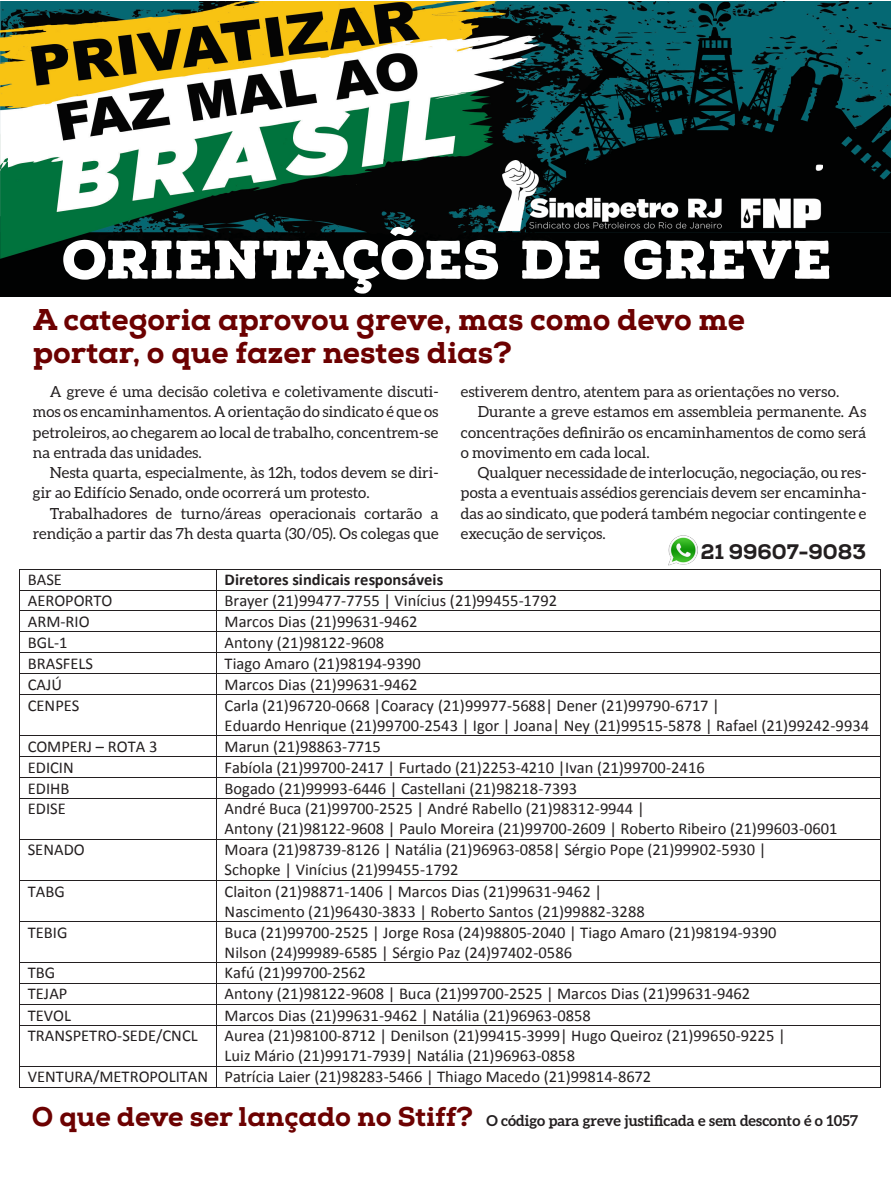
<style>
.page{position:relative;width:893px;height:1191px;background:#fff}
.page>*{position:absolute;margin:0;border:0;box-sizing:border-box;transform-origin:0 0}
.t1{font:900 52.5px "Nexa Rust Slab";letter-spacing:-.01em;color:#fff}
.t2{font:800 30px "Nexa Slab";color:#6c0101}
.t3{font:800 27px "Nexa Slab";color:#6c0101}
.t4{font:800 21px "Nexa Slab";color:#231f20}
.t5{font:16.5px/20.1px "Calibri";color:#231f20}
.t6{font:700 16.5px "Calibri";letter-spacing:.005em;color:#231f20}
.t7{font:15.3px/20.2px "Aleo";color:#231f20;text-align:justify}
.t8{font:700 15px "Aleo";color:#231f20}
</style>
<div class="page">
<img style="left:0;top:1px;width:890px;height:296px">
<img style="left:499px;top:160px;width:323px;height:70px">
<hr style="left:20px;top:568px;width:196px;height:1px;background:#231f20">
<hr style="left:217px;top:568px;width:664px;height:1px;background:#231f20">
<hr style="left:20px;top:589px;width:196px;height:1px;background:#231f20">
<hr style="left:217px;top:589px;width:664px;height:1px;background:#231f20">
<hr style="left:20px;top:610px;width:196px;height:1px;background:#231f20">
<hr style="left:217px;top:610px;width:664px;height:1px;background:#231f20">
<hr style="left:20px;top:631px;width:196px;height:1px;background:#231f20">
<hr style="left:217px;top:631px;width:664px;height:1px;background:#231f20">
<hr style="left:20px;top:652px;width:196px;height:1px;background:#231f20">
<hr style="left:217px;top:652px;width:664px;height:1px;background:#231f20">
<hr style="left:20px;top:673px;width:196px;height:1px;background:#231f20">
<hr style="left:217px;top:673px;width:664px;height:1px;background:#231f20">
<svg style="left:19px;top:569px;width:1px;height:126px"></svg>
<hr style="left:20px;top:694px;width:196px;height:1px;background:#231f20">
<svg style="left:216px;top:569px;width:1px;height:126px"></svg>
<hr style="left:217px;top:694px;width:664px;height:1px;background:#231f20">
<hr style="left:19px;top:695px;width:1px;height:40px;background:#231f20">
<hr style="left:216px;top:695px;width:1px;height:40px;background:#231f20">
<hr style="left:881px;top:695px;width:1px;height:40px;background:#231f20">
<hr style="left:20px;top:735px;width:196px;height:1px;background:#231f20">
<hr style="left:217px;top:735px;width:664px;height:1px;background:#231f20">
<hr style="left:20px;top:756px;width:196px;height:1px;background:#231f20">
<hr style="left:217px;top:756px;width:664px;height:1px;background:#231f20">
<hr style="left:20px;top:777px;width:196px;height:1px;background:#231f20">
<hr style="left:217px;top:777px;width:664px;height:1px;background:#231f20">
<svg style="left:19px;top:735px;width:1px;height:64px"></svg>
<hr style="left:20px;top:798px;width:196px;height:1px;background:#231f20">
<svg style="left:216px;top:735px;width:1px;height:64px"></svg>
<hr style="left:217px;top:798px;width:664px;height:1px;background:#231f20">
<hr style="left:19px;top:799px;width:1px;height:40px;background:#231f20">
<hr style="left:216px;top:799px;width:1px;height:40px;background:#231f20">
<hr style="left:881px;top:799px;width:1px;height:40px;background:#231f20">
<hr style="left:20px;top:839px;width:196px;height:1px;background:#231f20">
<hr style="left:217px;top:839px;width:664px;height:1px;background:#231f20">
<hr style="left:19px;top:840px;width:1px;height:40px;background:#231f20">
<hr style="left:216px;top:840px;width:1px;height:40px;background:#231f20">
<hr style="left:881px;top:840px;width:1px;height:40px;background:#231f20">
<hr style="left:20px;top:880px;width:196px;height:1px;background:#231f20">
<hr style="left:217px;top:880px;width:664px;height:1px;background:#231f20">
<hr style="left:19px;top:881px;width:1px;height:40px;background:#231f20">
<hr style="left:216px;top:881px;width:1px;height:40px;background:#231f20">
<hr style="left:881px;top:881px;width:1px;height:40px;background:#231f20">
<hr style="left:20px;top:921px;width:196px;height:1px;background:#231f20">
<hr style="left:217px;top:921px;width:664px;height:1px;background:#231f20">
<hr style="left:19px;top:922px;width:1px;height:40px;background:#231f20">
<hr style="left:216px;top:922px;width:1px;height:40px;background:#231f20">
<hr style="left:881px;top:922px;width:1px;height:40px;background:#231f20">
<hr style="left:20px;top:962px;width:196px;height:1px;background:#231f20">
<hr style="left:217px;top:962px;width:664px;height:1px;background:#231f20">
<hr style="left:20px;top:983px;width:196px;height:1px;background:#231f20">
<hr style="left:217px;top:983px;width:664px;height:1px;background:#231f20">
<hr style="left:20px;top:1004px;width:196px;height:1px;background:#231f20">
<hr style="left:217px;top:1004px;width:664px;height:1px;background:#231f20">
<svg style="left:19px;top:962px;width:1px;height:64px"></svg>
<hr style="left:20px;top:1025px;width:196px;height:1px;background:#231f20">
<svg style="left:216px;top:962px;width:1px;height:64px"></svg>
<hr style="left:217px;top:1025px;width:664px;height:1px;background:#231f20">
<hr style="left:19px;top:1026px;width:1px;height:40px;background:#231f20">
<hr style="left:216px;top:1026px;width:1px;height:40px;background:#231f20">
<hr style="left:881px;top:1026px;width:1px;height:40px;background:#231f20">
<hr style="left:20px;top:1066px;width:196px;height:1px;background:#231f20">
<hr style="left:217px;top:1066px;width:664px;height:1px;background:#231f20">
<svg style="left:19px;top:1066px;width:1px;height:21px"></svg>
<hr style="left:20px;top:1086px;width:196px;height:1px;background:#231f20">
<svg style="left:216px;top:1066px;width:1px;height:21px"></svg>
<hr style="left:217px;top:1086px;width:664px;height:1px;background:#231f20">
<img style="left:668px;top:535px;width:30px;height:31px">
<p class="t1" style="left:63px;top:224px;width:771px">ORIENTAÇÕES DE GREVE</p>
<p class="t2" style="left:33px;top:300px;width:713px">A categoria aprovou greve, mas como devo me</p>
<p class="t2" style="left:33px;top:334px;width:480px">portar, o que fazer nestes dias?</p>
<p class="t7" style="left:33px;top:381px;width:407px;text-indent:17px">A greve é uma decisão coletiva e coletivamente discuti&shy;mos os encaminhamentos. A orientação do sindicato é que os petroleiros, ao chegarem ao local de trabalho, concentrem-se na entrada das unidades.</p>
<p class="t7" style="left:33px;top:462px;width:407px;text-indent:17px">Nesta quarta, especialmente, às 12h, todos devem se diri&shy;gir ao Edifício Senado, onde ocorrerá um protesto.</p>
<p class="t7" style="left:33px;top:503px;width:407px;text-align:right">Trabalhadores de turno/áreas operacionais cortarão a rendição a partir das 7h desta quarta (30/05). Os colegas que</p>
<p class="t7" style="left:461px;top:381px;width:380px">estiverem dentro, atentem para as orientações no verso.</p>
<p class="t7" style="left:461px;top:402px;width:407px;text-indent:17px">Durante a greve estamos em assembleia permanente. As concentrações definirão os encaminhamentos de como será o movimento em cada local.</p>
<p class="t7" style="left:461px;top:462px;width:407px;text-indent:17px">Qualquer necessidade de interlocução, negociação, ou res&shy;posta a eventuais assédios gerenciais devem ser encaminha&shy;das ao sindicato, que poderá também negociar contingente e execução de serviços.</p>
<p class="t4" style="left:701px;top:539px;width:167px">21 99607-9083</p>
<p class="t5" style="left:28px;top:569px;width:36px">BASE</p>
<p class="t6" style="left:225px;top:569px;width:220px">Diretores sindicais responsáveis</p>
<p class="t5" style="left:28px;top:589px;width:86px">AEROPORTO</p>
<p class="t5" style="left:225px;top:589px;width:334px">Brayer (21)99477-7755 | Vinícius (21)99455-1792</p>
<p class="t5" style="left:28px;top:610px;width:63px">ARM-RIO</p>
<p class="t5" style="left:225px;top:610px;width:194px">Marcos Dias (21)99631-9462</p>
<p class="t5" style="left:28px;top:631px;width:41px">BGL-1</p>
<p class="t5" style="left:225px;top:631px;width:161px">Antony (21)98122-9608</p>
<p class="t5" style="left:28px;top:652px;width:67px">BRASFELS</p>
<p class="t5" style="left:225px;top:652px;width:198px">Tiago Amaro (21)98194-9390</p>
<p class="t5" style="left:28px;top:673px;width:36px">CAJÚ</p>
<p class="t5" style="left:225px;top:673px;width:194px">Marcos Dias (21)99631-9462</p>
<p class="t5" style="left:28px;top:694px;width:53px">CENPES</p>
<p class="t5" style="left:225px;top:694px;width:646px">Carla (21)96720-0668 |Coaracy (21)99977-5688| Dener (21)99790-6717 |<br>Eduardo Henrique (21)99700-2543 | Igor | Joana| Ney (21)99515-5878 | Rafael (21)99242-9934</p>
<p class="t5" style="left:28px;top:735px;width:131px">COMPERJ – ROTA 3</p>
<p class="t5" style="left:225px;top:735px;width:158px">Marun (21)98863-7715</p>
<p class="t5" style="left:28px;top:756px;width:48px">EDICIN</p>
<p class="t5" style="left:225px;top:756px;width:482px">Fabíola (21)99700-2417 | Furtado (21)2253-4210 |Ivan (21)99700-2416</p>
<p class="t5" style="left:28px;top:777px;width:43px">EDIHB</p>
<p class="t5" style="left:225px;top:777px;width:354px">Bogado (21)99993-6446 | Castellani (21)98218-7393</p>
<p class="t5" style="left:28px;top:798px;width:40px">EDISE</p>
<p class="t5" style="left:225px;top:798px;width:614px">André Buca (21)99700-2525 | André Rabello (21)98312-9944 |<br>Antony (21)98122-9608 | Paulo Moreira (21)99700-2609 | Roberto Ribeiro (21)99603-0601</p>
<p class="t5" style="left:28px;top:839px;width:59px">SENADO</p>
<p class="t5" style="left:225px;top:839px;width:543px">Moara (21)98739-8126 | Natália (21)96963-0858| Sérgio Pope (21)99902-5930 |<br>Schopke | Vinícius (21)99455-1792</p>
<p class="t5" style="left:28px;top:880px;width:39px">TABG</p>
<p class="t5" style="left:225px;top:880px;width:422px">Claiton (21)98871-1406 | Marcos Dias (21)99631-9462 |<br>Nascimento (21)96430-3833 | Roberto Santos (21)99882-3288</p>
<p class="t5" style="left:28px;top:921px;width:41px">TEBIG</p>
<p class="t5" style="left:225px;top:921px;width:553px">Buca (21)99700-2525 | Jorge Rosa (24)98805-2040 | Tiago Amaro (21)98194-9390<br>Nilson (24)99989-6585 | Sérgio Paz (24)97402-0586</p>
<p class="t5" style="left:28px;top:962px;width:29px">TBG</p>
<p class="t5" style="left:225px;top:962px;width:143px">Kafú (21)99700-2562</p>
<p class="t5" style="left:28px;top:983px;width:41px">TEJAP</p>
<p class="t5" style="left:225px;top:983px;width:527px">Antony (21)98122-9608 | Buca (21)99700-2525 | Marcos Dias (21)99631-9462</p>
<p class="t5" style="left:28px;top:1004px;width:45px">TEVOL</p>
<p class="t5" style="left:225px;top:1004px;width:368px">Marcos Dias (21)99631-9462 | Natália (21)96963-0858</p>
<p class="t5" style="left:28px;top:1025px;width:171px">TRANSPETRO-SEDE/CNCL</p>
<p class="t5" style="left:225px;top:1025px;width:562px">Aurea (21)98100-8712 | Denilson (21)99415-3999| Hugo Queiroz (21)99650-9225 |</p>
<p class="t5" style="left:225px;top:1045px;width:352px">Luiz Mário (21)99171-7939| Natália (21)96963-0858</p>
<p class="t5" style="left:28px;top:1066px;width:625px">VENTURA/METROPOLITAN Patrícia Laier (21)98283-5466 | Thiago Macedo (21)99814-8672</p>
<p class="t3" style="left:32px;top:1100px;width:443px">O que deve ser lançado no Stiff?</p>
<p class="t8" style="left:486px;top:1112px;width:373px">O código para greve justificada e sem desconto é o 1057</p>
</div>
